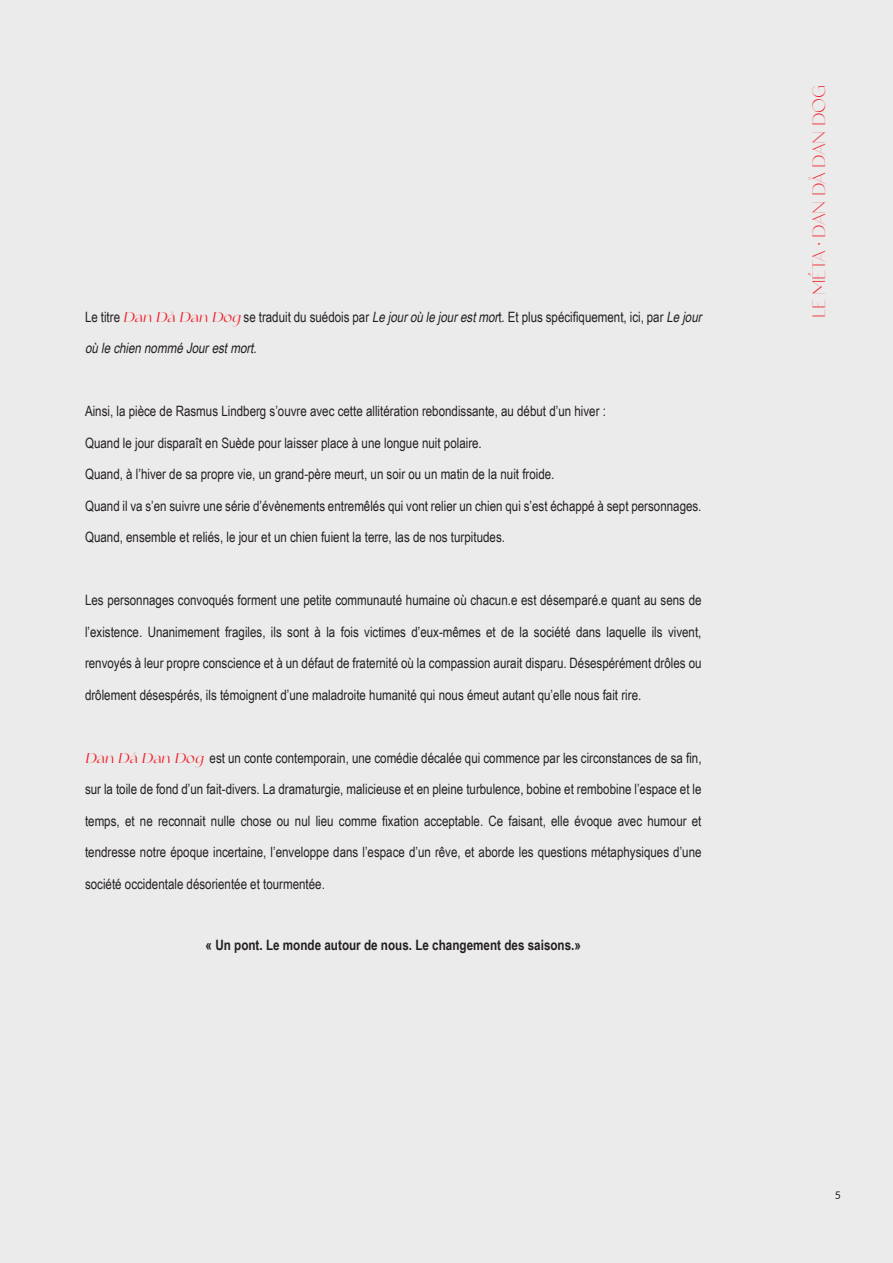
<style>
.page{position:relative;width:893px;height:1263px;background:#ecebeb}
.page>*{position:absolute;margin:0;border:0;box-sizing:border-box;transform-origin:0 0}
.t1{font:18px "Erotique Sans";color:#ee222b}
.t2{font:14.25px "Arial Narrow";color:#231f20}
.t3{font:700 14.25px "Arial Narrow";color:#231f20}
.t4{font:italic 14.25px "Arial Narrow";color:#231f20}
.t5{font:10.5px "Lato";color:#231f20}
.s1{font-family:"Erotique Sans";font-weight:700;font-style:italic;color:#ee2028}
.s2{font-style:italic}
.s3{font-style:normal}
</style>
<div class="page">
<p class="t2" style="left:85px;top:306px;width:622px">Le titre <span class="s1">Dan Då Dan Dog</span>se traduit du suédois par <span class="s2">Lejouroùlejourestmor</span>t. Et plus spécifiquement, ici, par <span class="s2">Lejour</span></p>
<p class="t4" style="left:85px;top:338px;width:173px">oùlechiennomméJourestmort<span class="s3">.</span></p>
<p class="t2" style="left:85px;top:401px;width:522px">Ainsi, la pièce de Rasmus Lindberg s’ouvre avec cette allitération rebondissante, au début d’un hiver :</p>
<p class="t2" style="left:85px;top:432px;width:398px">Quand le jour disparaît en Suède pour laisser place à une longue nuit polaire.</p>
<p class="t2" style="left:85px;top:464px;width:471px">Quand, à l’hiver de sa propre vie, un grand-père meurt, un soir ou un matin de la nuit froide.</p>
<p class="t2" style="left:85px;top:495px;width:618px">Quand il va s’en suivre une série d’évènements entremêlés qui vont relier un chien qui s’est échappé à sept personnages.</p>
<p class="t2" style="left:85px;top:527px;width:421px">Quand, ensemble et reliés, le jour et un chien fuient la terre, las de nos turpitudes.</p>
<p class="t2" style="left:85px;top:590px;width:618px">Les personnages convoqués forment une petite communauté humaine où chacun.e est désemparé.e quant au sens de</p>
<p class="t2" style="left:85px;top:621px;width:618px">l’existence. Unanimement fragiles, ils sont à la fois victimes d’eux-mêmes et de la société dans laquelle ils vivent,</p>
<p class="t2" style="left:85px;top:653px;width:618px">renvoyés à leur propre conscience et à un défaut de fraternité où la compassion aurait disparu. Désespérément drôles ou</p>
<p class="t2" style="left:85px;top:684px;width:558px">drôlement désespérés, ils témoignent d’une maladroite humanité qui nous émeut autant qu’elle nous fait rire.</p>
<p class="t2" style="left:85px;top:747px;width:618px"><span class="s1">Dan Då Dan Dog</span> est un conte contemporain, une comédie décalée qui commence par les circonstances de sa fin,</p>
<p class="t2" style="left:85px;top:779px;width:618px">sur la toile de fond d’un fait-divers. La dramaturgie, malicieuse et en pleine turbulence, bobine et rembobine l’espace et le</p>
<p class="t2" style="left:85px;top:810px;width:618px">temps, et ne reconnait nulle chose ou nul lieu comme fixation acceptable. Ce faisant, elle évoque avec humour et</p>
<p class="t2" style="left:85px;top:842px;width:618px">tendresse notre époque incertaine, l’enveloppe dans l’espace d’un rêve, et aborde les questions métaphysiques d’une</p>
<p class="t2" style="left:85px;top:873px;width:241px">société occidentale désorientée et tourmentée.</p>
<p class="t3" style="left:206px;top:934px;width:377px">« Un pont. Le monde autour de nous. Le changement des saisons.»</p>
<p class="t1" style="left:808px;top:318px;width:234px;rotate:-90deg">LE MÉTA • DAN DÅ DAN DOG</p>
<p class="t5" style="left:835px;top:1188px;width:8px">5</p>
</div>
